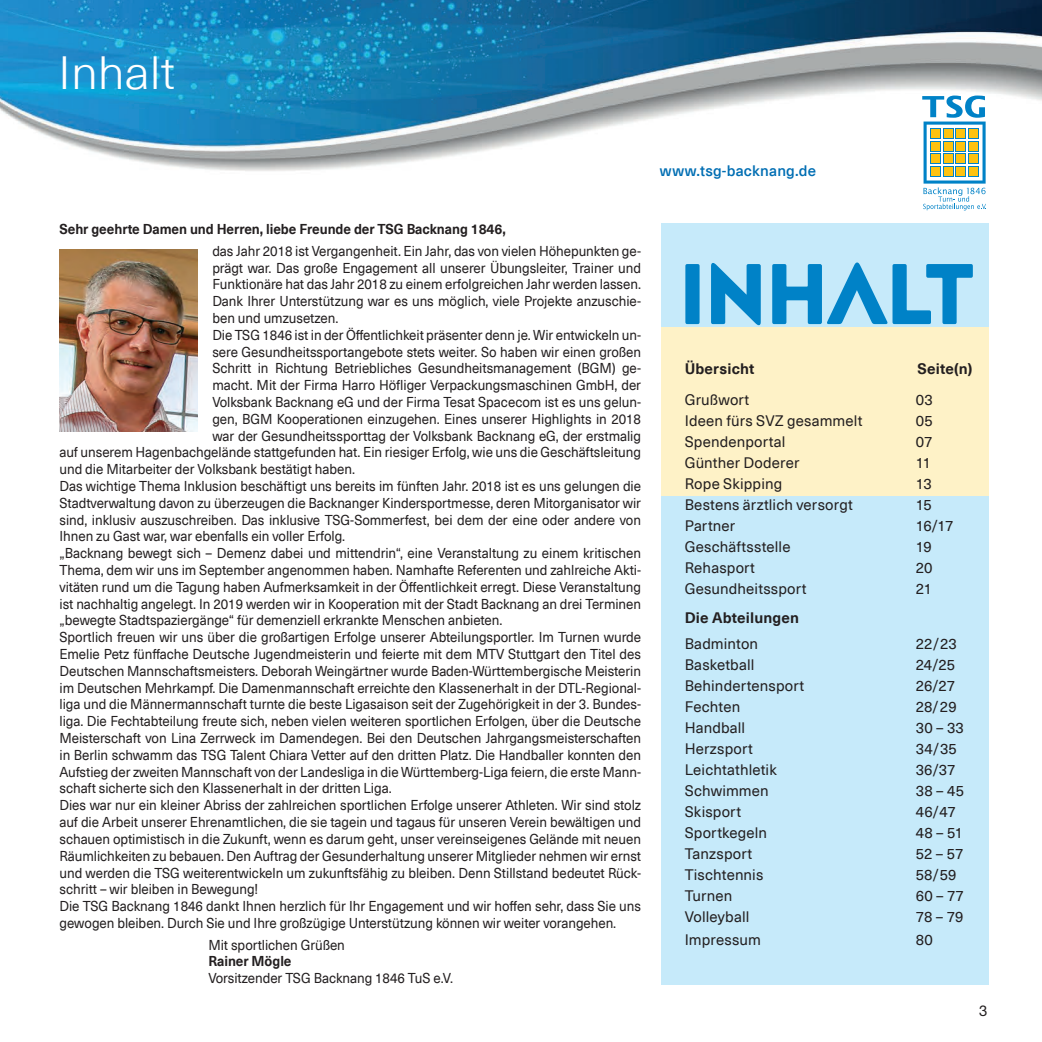
<style>
.page{position:relative;width:1042px;height:1042px;background:#fff}
.page>*{position:absolute;margin:0;border:0;box-sizing:border-box;transform-origin:0 0}
.t1{font:700 85.75px "Posterama 2001";letter-spacing:-.01em;color:#0082c7;scale:.95 1}
.t2{font:300 45.5px "Neue Haas Unica Pro";color:#fff;scale:1.05 1}
.t3{font:14.88px "Neue Haas Unica Pro";letter-spacing:.01em;color:#231f20}
.t4{font:700 14.88px "Neue Haas Unica Pro";letter-spacing:.01em;color:#231f20}
.t5{font:500 14.88px "Neue Haas Unica Pro";letter-spacing:.01em;color:#006eb3}
.t6{font:14.88px "Helvetica Neue LT";color:#231f20}
.t7{font:14px "Neue Haas Unica Pro";letter-spacing:-.005em;color:#231f20;scale:.95 1}
.t8{font:700 14px "Neue Haas Unica Pro";letter-spacing:-.005em;color:#231f20;scale:.95 1}
</style>
<div class="page">
<img style="left:0;top:0;width:1042px;height:171px">
<div style="left:661px;top:223px;width:327px;height:762px;background:#c6eafa"></div>
<div style="left:661px;top:327px;width:327px;height:169px;background:#fef2c7"></div>
<svg style="left:922px;top:96px;width:64px;height:114px"></svg>
<img style="left:60px;top:249px;width:137px;height:183px">
<h2 class="t2" style="left:58px;top:46px;width:113px">Inhalt</h2>
<p class="t8" style="left:60px;top:220px;width:471px">Sehr geehrte Damen und Herren, liebe Freunde der TSG Backnang 1846,</p>
<p class="t7" style="left:212px;top:242px;width:453px">das Jahr 2018 ist Vergangenheit. Ein Jahr, das von vielen Höhepunkten ge-</p>
<p class="t7" style="left:212px;top:259px;width:453px">prägt war. Das große Engagement all unserer Übungsleiter, Trainer und</p>
<p class="t7" style="left:212px;top:276px;width:453px">Funktionäre hat das Jahr 2018 zu einem erfolgreichen Jahr werden lassen.</p>
<p class="t7" style="left:212px;top:293px;width:453px">Dank Ihrer Unterstützung war es uns möglich, viele Projekte anzuschie-</p>
<p class="t7" style="left:212px;top:310px;width:134px">ben und umzusetzen.</p>
<p class="t7" style="left:212px;top:326px;width:453px">Die TSG 1846 ist in der Öffentlichkeit präsenter denn je. Wir entwickeln un-</p>
<p class="t7" style="left:212px;top:343px;width:453px">sere Gesundheitssportangebote stets weiter. So haben wir einen großen</p>
<p class="t7" style="left:212px;top:360px;width:453px">Schritt in Richtung Betriebliches Gesundheitsmanagement (BGM) ge-</p>
<p class="t7" style="left:212px;top:377px;width:453px">macht. Mit der Firma Harro Höfliger Verpackungsmaschinen GmbH, der</p>
<p class="t7" style="left:212px;top:394px;width:453px">Volksbank Backnang eG und der Firma Tesat Spacecom ist es uns gelun-</p>
<p class="t7" style="left:212px;top:410px;width:453px">gen, BGM Kooperationen einzugehen. Eines unserer Highlights in 2018</p>
<p class="t7" style="left:212px;top:427px;width:453px">war der Gesundheitssporttag der Volksbank Backnang eG, der erstmalig</p>
<p class="t7" style="left:60px;top:444px;width:613px">auf unserem Hagenbachgelände stattgefunden hat. Ein riesiger Erfolg, wie uns die Geschäftsleitung</p>
<p class="t7" style="left:60px;top:461px;width:312px">und die Mitarbeiter der Volksbank bestätigt haben.</p>
<p class="t7" style="left:60px;top:478px;width:614px">Das wichtige Thema Inklusion beschäftigt uns bereits im fünften Jahr. 2018 ist es uns gelungen die</p>
<p class="t7" style="left:60px;top:494px;width:614px">Stadtverwaltung davon zu überzeugen die Backnanger Kindersportmesse, deren Mitorganisator wir</p>
<p class="t7" style="left:60px;top:511px;width:613px">sind, inklusiv auszuschreiben. Das inklusive TSG-Sommerfest, bei dem der eine oder andere von</p>
<p class="t7" style="left:60px;top:528px;width:302px">Ihnen zu Gast war, war ebenfalls ein voller Erfolg.</p>
<p class="t7" style="left:60px;top:545px;width:614px">„Backnang bewegt sich – Demenz dabei und mittendrin“, eine Veranstaltung zu einem kritischen</p>
<p class="t7" style="left:60px;top:562px;width:613px">Thema, dem wir uns im September angenommen haben. Namhafte Referenten und zahlreiche Akti-</p>
<p class="t7" style="left:60px;top:578px;width:613px">vitäten rund um die Tagung haben Aufmerksamkeit in der Öffentlichkeit erregt. Diese Veranstaltung</p>
<p class="t7" style="left:60px;top:595px;width:614px">ist nachhaltig angelegt. In 2019 werden wir in Kooperation mit der Stadt Backnang an drei Terminen</p>
<p class="t7" style="left:60px;top:612px;width:468px">„bewegte Stadtspaziergänge“ für demenziell erkrankte Menschen anbieten.</p>
<p class="t7" style="left:60px;top:629px;width:614px">Sportlich freuen wir uns über die großartigen Erfolge unserer Abteilungsportler. Im Turnen wurde</p>
<p class="t7" style="left:60px;top:646px;width:613px">Emelie Petz fünffache Deutsche Jugendmeisterin und feierte mit dem MTV Stuttgart den Titel des</p>
<p class="t7" style="left:60px;top:662px;width:613px">Deutschen Mannschaftsmeisters. Deborah Weingärtner wurde Baden-Württembergische Meisterin</p>
<p class="t7" style="left:60px;top:679px;width:613px">im Deutschen Mehrkampf. Die Damenmannschaft erreichte den Klassenerhalt in der DTL-Regional-</p>
<p class="t7" style="left:60px;top:696px;width:613px">liga und die Männermannschaft turnte die beste Ligasaison seit der Zugehörigkeit in der 3. Bundes-</p>
<p class="t7" style="left:60px;top:713px;width:614px">liga. Die Fechtabteilung freute sich, neben vielen weiteren sportlichen Erfolgen, über die Deutsche</p>
<p class="t7" style="left:60px;top:730px;width:614px">Meisterschaft von Lina Zerrweck im Damendegen. Bei den Deutschen Jahrgangsmeisterschaften</p>
<p class="t7" style="left:60px;top:746px;width:613px">in Berlin schwamm das TSG Talent Chiara Vetter auf den dritten Platz. Die Handballer konnten den</p>
<p class="t7" style="left:60px;top:763px;width:613px">Aufstieg der zweiten Mannschaft von der Landesliga in die Württemberg-Liga feiern, die erste Mann-</p>
<p class="t7" style="left:60px;top:780px;width:351px">schaft sicherte sich den Klassenerhalt in der dritten Liga.</p>
<p class="t7" style="left:60px;top:797px;width:614px">Dies war nur ein kleiner Abriss der zahlreichen sportlichen Erfolge unserer Athleten. Wir sind stolz</p>
<p class="t7" style="left:60px;top:814px;width:613px">auf die Arbeit unserer Ehrenamtlichen, die sie tagein und tagaus für unseren Verein bewältigen und</p>
<p class="t7" style="left:60px;top:830px;width:613px">schauen optimistisch in die Zukunft, wenn es darum geht, unser vereinseigenes Gelände mit neuen</p>
<p class="t7" style="left:60px;top:847px;width:614px">Räumlichkeiten zu bebauen. Den Auftrag der Gesunderhaltung unserer Mitglieder nehmen wir ernst</p>
<p class="t7" style="left:60px;top:864px;width:613px">und werden die TSG weiterentwickeln um zukunftsfähig zu bleiben. Denn Stillstand bedeutet Rück-</p>
<p class="t7" style="left:60px;top:881px;width:211px">schritt – wir bleiben in Bewegung!</p>
<p class="t7" style="left:60px;top:898px;width:613px">Die TSG Backnang 1846 dankt Ihnen herzlich für Ihr Engagement und wir hoffen sehr, dass Sie uns</p>
<p class="t7" style="left:60px;top:914px;width:587px">gewogen bleiben. Durch Sie und Ihre großzügige Unterstützung können wir weiter vorangehen.</p>
<p class="t7" style="left:208px;top:936px;width:145px">Mit sportlichen Grüßen</p>
<p class="t8" style="left:208px;top:953px;width:89px">Rainer Mögle</p>
<p class="t7" style="left:208px;top:970px;width:259px">Vorsitzender TSG Backnang 1846 TuS e.V.</p>
<p class="t5" style="left:660px;top:162px;width:158px">www.tsg-backnang.de</p>
<h1 class="t1" style="left:679px;top:234px;width:312px">INHALT</h1>
<p class="t4" style="left:685px;top:359px;width:71px">Übersicht</p>
<p class="t4" style="left:917px;top:359px;width:56px">Seite(n)</p>
<p class="t3" style="left:685px;top:390px;width:66px">Grußwort</p>
<p class="t3" style="left:916px;top:390px;width:18px">03</p>
<p class="t3" style="left:685px;top:411px;width:179px">Ideen fürs SVZ gesammelt</p>
<p class="t3" style="left:916px;top:411px;width:19px">05</p>
<p class="t3" style="left:685px;top:432px;width:102px">Spendenportal</p>
<p class="t3" style="left:916px;top:432px;width:18px">07</p>
<p class="t3" style="left:685px;top:453px;width:116px">Günther Doderer</p>
<p class="t3" style="left:916px;top:453px;width:17px">11</p>
<p class="t3" style="left:685px;top:474px;width:99px">Rope Skipping</p>
<p class="t3" style="left:916px;top:474px;width:17px">13</p>
<p class="t3" style="left:685px;top:495px;width:170px">Bestens ärztlich versorgt</p>
<p class="t3" style="left:916px;top:495px;width:17px">15</p>
<p class="t3" style="left:685px;top:516px;width:52px">Partner</p>
<p class="t3" style="left:916px;top:516px;width:39px">16/17</p>
<p class="t3" style="left:685px;top:537px;width:107px">Geschäftsstelle</p>
<p class="t3" style="left:916px;top:537px;width:18px">19</p>
<p class="t3" style="left:685px;top:558px;width:72px">Rehasport</p>
<p class="t3" style="left:916px;top:558px;width:18px">20</p>
<p class="t3" style="left:685px;top:579px;width:123px">Gesundheitssport</p>
<p class="t3" style="left:916px;top:579px;width:18px">21</p>
<p class="t4" style="left:685px;top:608px;width:116px">Die Abteilungen</p>
<p class="t3" style="left:685px;top:634px;width:75px">Badminton</p>
<p class="t3" style="left:916px;top:634px;width:42px">22/23</p>
<p class="t3" style="left:685px;top:655px;width:71px">Basketball</p>
<p class="t3" style="left:916px;top:655px;width:41px">24/25</p>
<p class="t3" style="left:685px;top:676px;width:121px">Behindertensport</p>
<p class="t3" style="left:916px;top:676px;width:41px">26/27</p>
<p class="t3" style="left:685px;top:697px;width:57px">Fechten</p>
<p class="t3" style="left:916px;top:697px;width:42px">28/29</p>
<p class="t3" style="left:685px;top:718px;width:62px">Handball</p>
<p class="t3" style="left:916px;top:718px;width:50px">30 – 33</p>
<p class="t3" style="left:685px;top:739px;width:70px">Herzsport</p>
<p class="t3" style="left:916px;top:739px;width:43px">34/35</p>
<p class="t3" style="left:685px;top:760px;width:94px">Leichtathletik</p>
<p class="t3" style="left:916px;top:760px;width:41px">36/37</p>
<p class="t3" style="left:685px;top:781px;width:86px">Schwimmen</p>
<p class="t3" style="left:916px;top:781px;width:50px">38 – 45</p>
<p class="t3" style="left:685px;top:802px;width:58px">Skisport</p>
<p class="t3" style="left:916px;top:802px;width:41px">46/47</p>
<p class="t3" style="left:685px;top:823px;width:84px">Sportkegeln</p>
<p class="t3" style="left:916px;top:823px;width:49px">48 – 51</p>
<p class="t3" style="left:685px;top:844px;width:69px">Tanzsport</p>
<p class="t3" style="left:916px;top:844px;width:49px">52 – 57</p>
<p class="t3" style="left:685px;top:865px;width:80px">Tischtennis</p>
<p class="t3" style="left:916px;top:865px;width:42px">58/59</p>
<p class="t3" style="left:685px;top:886px;width:49px">Turnen</p>
<p class="t3" style="left:916px;top:886px;width:50px">60 – 77</p>
<p class="t3" style="left:685px;top:907px;width:66px">Volleyball</p>
<p class="t3" style="left:916px;top:907px;width:49px">78 – 79</p>
<p class="t3" style="left:685px;top:930px;width:78px">Impressum</p>
<p class="t3" style="left:916px;top:930px;width:19px">80</p>
<p class="t6" style="left:979px;top:1002px;width:10px">3</p>
</div>
